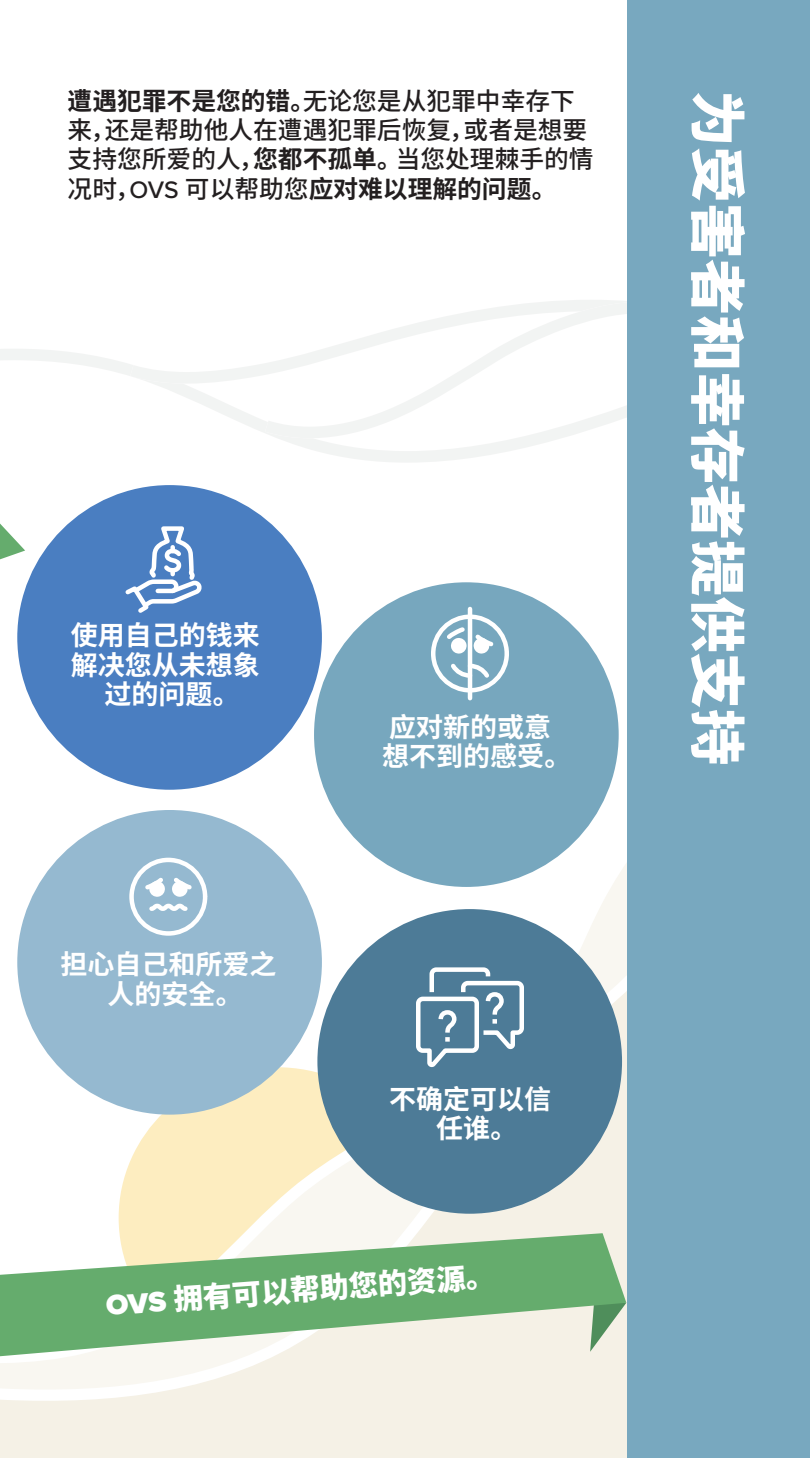
<style>
.page{position:relative;width:810px;height:1458px;background:#fff}
.page>*{position:absolute;margin:0;border:0;box-sizing:border-box;transform-origin:0 0}
.t1{font:900 56.25px "Noto Sans CJ Ksc";color:#fff}
.t2{font:900 29.25px "Noto Sans CJ Ksc";color:#fff}
.t3{font:700 27px/29.2px "Noto Sans CJ Ksc";color:#fff;text-align:center}
.t4{font:500 24.75px/29.2px "Noto Sans CJ Ksc";color:#231f20}
.t5{font:700 24.75px "Noto Sans CJ Ksc";color:#231f20}
.s1{font-family:"Proxima Nova"}
.s2{font-weight:700}
</style>
<div class="page">
<svg style="left:0;top:349px;width:628px;height:114px"></svg>
<svg style="left:130px;top:300px;width:498px;height:84px"></svg>
<svg style="left:265px;top:302px;width:363px;height:136px"></svg>
<svg style="left:0;top:775px;width:628px;height:683px"></svg>
<div style="left:628px;top:0;width:182px;height:1458px;background:#78a8bf"></div>
<svg style="left:0;top:524px;width:25px;height:35px"></svg>
<div style="left:17px;top:485px;width:305px;height:305px;background:#4a7ec1;border-radius:50%"></div>
<div style="left:314px;top:582px;width:305px;height:305px;background:#77a7be;border-radius:50%"></div>
<div style="left:17px;top:810px;width:305px;height:305px;background:#95b9d0;border-radius:50%"></div>
<div style="left:317px;top:909px;width:305px;height:305px;background:#4d7b97;border-radius:50%"></div>
<svg style="left:0;top:1233px;width:626px;height:125px;fill:#65ac6d"></svg>
<svg style="left:125px;top:526px;width:77px;height:87px"></svg>
<div style="left:129px;top:858px;width:78px;height:78px;border:4px solid #fff;border-radius:50%"></div>
<div style="left:172px;top:881px;width:16px;height:16px;border:4px solid #fff;border-radius:5px"></div>
<div style="left:149px;top:881px;width:16px;height:16px;border:4px solid #fff;border-radius:50%"></div>
<svg style="left:145px;top:874px;width:50px;height:19px"></svg>
<svg style="left:149px;top:903px;width:39px;height:8px"></svg>
<svg style="left:416px;top:967px;width:108px;height:101px"></svg>
<div style="left:431px;top:614px;width:78px;height:79px;border:4px solid #fff;border-radius:50%"></div>
<svg style="left:447px;top:660px;width:46px;height:22px"></svg>
<div style="left:473px;top:637px;width:17px;height:17px;border:4px solid #fff;border-radius:5px"></div>
<div style="left:451px;top:638px;width:16px;height:16px;border:4px solid #fff;border-radius:50%"></div>
<svg style="left:443px;top:624px;width:54px;height:26px"></svg>
<hr style="left:468px;top:609px;width:4px;height:89px;background:#fff">
<p class="t5" style="left:68px;top:87px;width:249px">遭遇犯罪不是您的错。</p>
<p class="t4" style="left:303px;top:87px;width:274px">无论您是从犯罪中幸存下</p>
<p class="t4" style="left:105px;top:116px;width:371px">还是帮助他人在遭遇犯罪后恢复，</p>
<p class="t4" style="left:68px;top:116px;width:49px">来，</p>
<p class="t4" style="left:464px;top:116px;width:125px">或者是想要</p>
<p class="t5" style="left:253px;top:145px;width:150px">您都不孤单。</p>
<p class="t4" style="left:129px;top:145px;width:429px;text-indent:-62px">支持您所爱的人，<br><span class="s1">OVS</span> 可以帮助您<span class="s2">应对难以理解的问题。</span></p>
<p class="t4" style="left:396px;top:145px;width:199px">当您处理棘手的情</p>
<p class="t4" style="left:68px;top:175px;width:74px">况时，</p>
<p class="t3" style="left:71px;top:621px;width:190px">使用自己的钱来解决您从未想象过的问题。</p>
<p class="t3" style="left:60px;top:950px;width:217px">担心自己和所爱之人的安全。</p>
<p class="t3" style="left:382px;top:713px;width:191px;text-align:left">应对新的或意想不到的感受。</p>
<p class="t3" style="left:389px;top:1085px;width:163px">不确定可以信任谁。</p>
<p class="t2" style="left:105px;top:1287px;width:392px;rotate:-4deg"><span class="s1">OVS</span> 拥有可以帮助您的资源。</p>
<p class="t1" style="left:749px;top:90px;width:676px;rotate:90deg">为受害者和幸存者提供支持</p>
</div>
